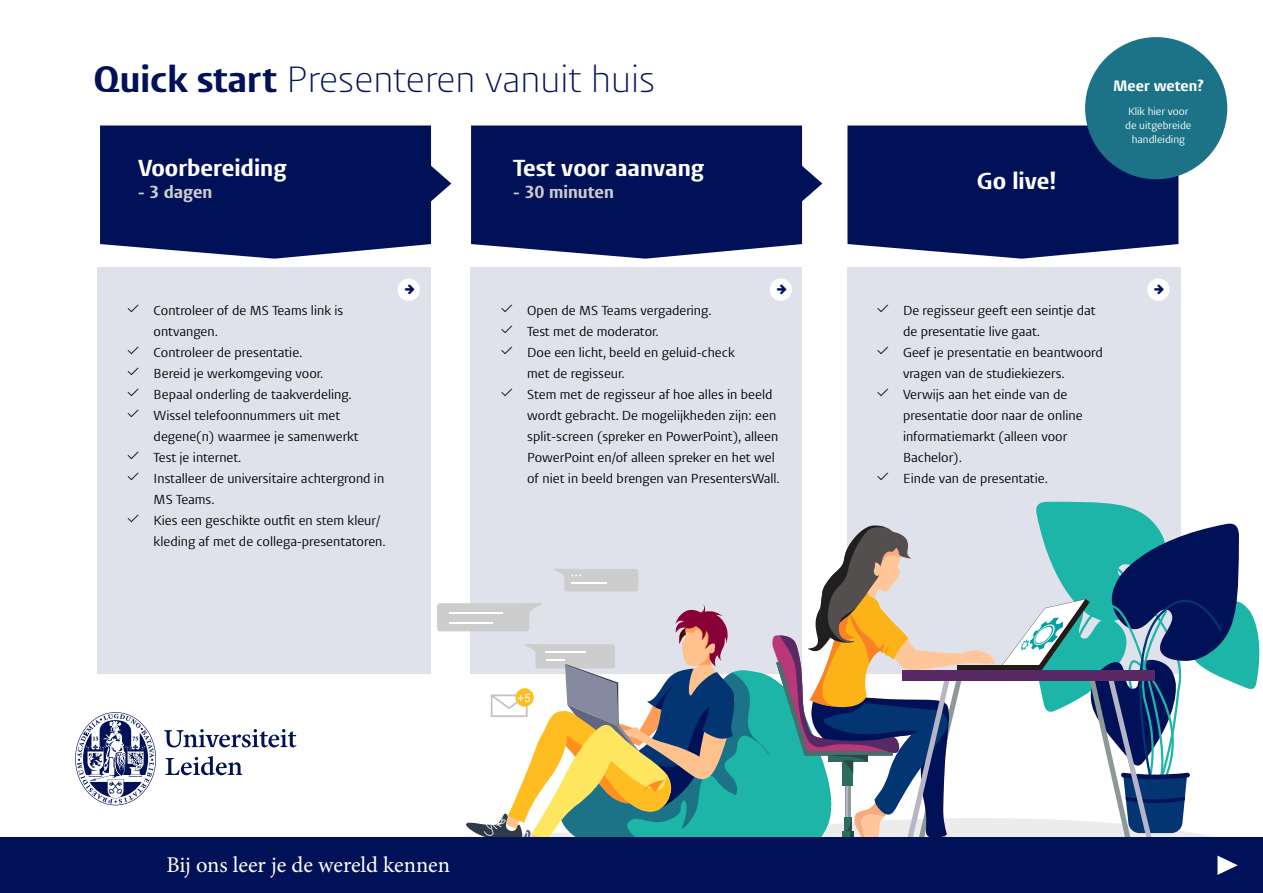
<style>
.page{position:relative;width:1263px;height:893px;background:#fff}
.page>*{position:absolute;margin:0;border:0;box-sizing:border-box;transform-origin:0 0}
.t1{font:300 37.8px "Vestula";color:#001158}
.t2{font:300 24px "Vestula";color:#fff}
.t3{font:22.5px "Minion Pro";color:#fff}
.t4{font:300 18px "Vestula";color:#cdcdcd}
.t5{font:300 15.6px "Vestula";color:#fff}
.t6{font:13.5px/21px "Vestula";color:#000}
.t7{font:10.8px/14.4px "Vestula";color:#fff;text-align:center}
.s1{font-style:inherit}
.s2{font-family:"Segoe MDL2 Assets"}
</style>
<div class="page">
<div style="left:98px;top:268px;width:333px;height:406px;background:#e0e2eb"></div>
<div style="left:470px;top:268px;width:332px;height:406px;background:#e0e2eb"></div>
<div style="left:847px;top:268px;width:334px;height:406px;background:#e0e2eb"></div>
<div style="left:0;top:837px;width:1263px;height:56px;background:#001158"></div>
<svg style="left:164px;top:729px;width:132px;height:46px"></svg>
<svg style="left:75px;top:712px;width:81px;height:93px"></svg>
<svg style="left:847px;top:125px;width:331px;height:134px;background:#112163"></svg>
<svg style="left:100px;top:125px;width:351px;height:134px;background:#1b2a69"></svg>
<svg style="left:471px;top:125px;width:351px;height:134px;background:#1b2a69"></svg>
<div style="left:1085px;top:37px;width:142px;height:142px;background:#1c7387;border-radius:50%"></div>
<div style="left:398px;top:279px;width:22px;height:22px;background:#fff;border-radius:50%"></div>
<div style="left:770px;top:279px;width:22px;height:22px;background:#fff;border-radius:50%"></div>
<div style="left:1147px;top:279px;width:22px;height:22px;background:#fff;border-radius:50%"></div>
<svg style="left:437px;top:502px;width:823px;height:373px"></svg>
<p class="t1" style="left:94px;top:56px;width:563px"><span class="s1">Quick start</span> Presenteren vanuit huis</p>
<p class="t2" style="left:138px;top:153px;width:150px">Voorbereiding</p>
<p class="t4" style="left:138px;top:180px;width:76px">- 3 dagen</p>
<p class="t6" style="left:154px;top:300px;width:191px;text-indent:-27px"><span class="s2">Ê</span> Controleer of de MS Teams link is ontvangen.</p>
<p class="t6" style="left:127px;top:342px;width:177px"><span class="s2">Ê</span> Controleer de presentatie.</p>
<p class="t6" style="left:127px;top:363px;width:198px"><span class="s2">Ê</span> Bereid je werkomgeving voor.</p>
<p class="t6" style="left:127px;top:384px;width:227px"><span class="s2">Ê</span> Bepaal onderling de taakverdeling.</p>
<p class="t6" style="left:154px;top:405px;width:207px;text-indent:-27px"><span class="s2">Ê</span> Wissel telefoonnummers uit met degene(n) waarmee je samenwerkt</p>
<p class="t6" style="left:127px;top:447px;width:116px"><span class="s2">Ê</span> Test je internet.</p>
<p class="t6" style="left:154px;top:468px;width:232px;text-indent:-27px"><span class="s2">Ê</span> Installeer de universitaire achtergrond in<br>MS Teams.</p>
<p class="t6" style="left:154px;top:510px;width:234px;text-indent:-27px"><span class="s2">Ê</span> Kies een geschikte outfit en stem kleur/ kleding af met de collega-presentatoren.</p>
<p class="t2" style="left:513px;top:153px;width:192px">Test voor aanvang</p>
<p class="t4" style="left:513px;top:180px;width:102px">- 30 minuten</p>
<p class="t6" style="left:500px;top:300px;width:213px"><span class="s2">Ê</span> Open de MS Teams vergadering.</p>
<p class="t6" style="left:500px;top:321px;width:160px"><span class="s2">Ê</span> Test met de moderator.</p>
<p class="t6" style="left:527px;top:342px;width:209px;text-indent:-27px"><span class="s2">Ê</span> Doe een licht, beeld en geluid-check met de regisseur.</p>
<p class="t6" style="left:527px;top:384px;width:254px;text-indent:-27px"><span class="s2">Ê</span> Stem met de regisseur af hoe alles in beeld wordt gebracht. De mogelijkheden zijn: een split-screen (spreker en PowerPoint), alleen PowerPoint en/of alleen spreker en het wel of niet in beeld brengen van PresentersWall.</p>
<p class="t2" style="left:977px;top:166px;width:81px">Go live!</p>
<p class="t5" style="left:1113px;top:76px;width:92px">Meer weten?</p>
<p class="t7" style="left:1125px;top:104px;width:68px">Klik hier voor de uitgebreide handleiding</p>
<p class="t6" style="left:903px;top:300px;width:194px;text-indent:-27px"><span class="s2">Ê</span> De regisseur geeft een seintje dat de presentatie live gaat.</p>
<p class="t6" style="left:903px;top:342px;width:201px;text-indent:-27px"><span class="s2">Ê</span> Geef je presentatie en beantwoord vragen van de studiekiezers.</p>
<p class="t6" style="left:903px;top:384px;width:181px;text-indent:-27px"><span class="s2">Ê</span> Verwijs aan het einde van de presentatie door naar de online informatiemarkt (alleen voor<br>Bachelor).</p>
<p class="t6" style="left:876px;top:468px;width:174px"><span class="s2">Ê</span> Einde van de presentatie.</p>
<p class="t3" style="left:166px;top:849px;width:285px">Bij ons leer je de wereld kennen</p>
</div>
